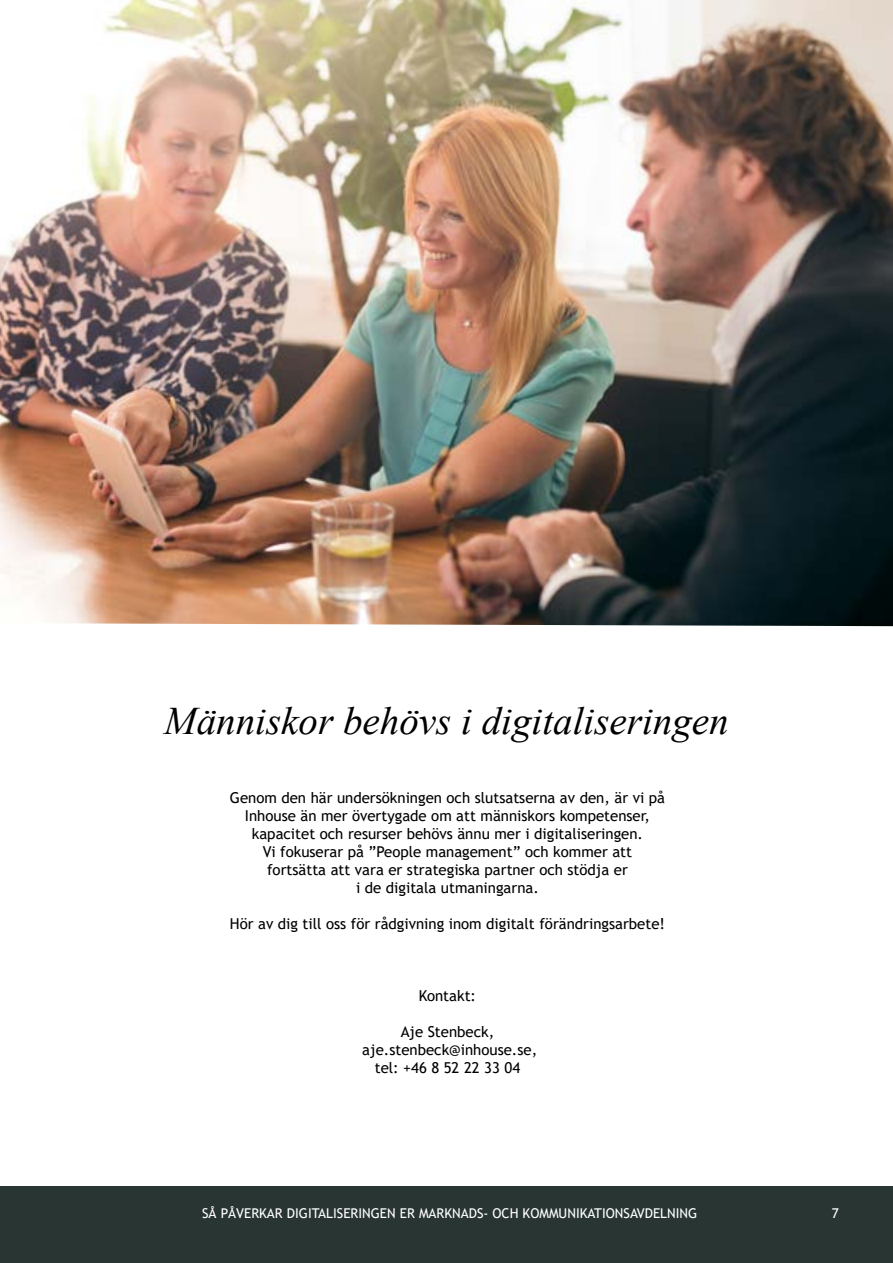
<style>
.page{position:relative;width:893px;height:1263px;background:#fff}
.page>*{position:absolute;margin:0;border:0;box-sizing:border-box;transform-origin:0 0}
.t1{font:italic 39px "Times New Roman";color:#000}
.t2{font:15px/18px "Trebuchet MS";color:#000;text-align:center}
.t3{font:13.5px "Trebuchet MS";color:#fff}
</style>
<div class="page">
<div style="left:0;top:1187px;width:893px;height:76px;background:#283533"></div>
<img style="left:0;top:0;width:893px;height:626px">
<h1 class="t1" style="left:164px;top:694px;width:566px">Människor behövs i digitaliseringen</h1>
<p class="t2" style="left:230px;top:789px;width:437px">Genom den här undersökningen och slutsatserna av den, är vi på Inhouse än mer övertygade om att människors kompetenser, kapacitet och resurser behövs ännu mer i digitaliseringen.<br>Vi fokuserar på ”People management” och kommer att<br>fortsätta att vara er strategiska partner och stödja er<br>i de digitala utmaningarna.</p>
<p class="t2" style="left:230px;top:915px;width:437px">Hör av dig till oss för rådgivning inom digitalt förändringsarbete!</p>
<p class="t2" style="left:419px;top:987px;width:59px">Kontakt:</p>
<p class="t2" style="left:362px;top:1023px;width:176px">Aje Stenbeck, aje.stenbeck@inhouse.se, tel: +46 8 52 22 33 04</p>
<p class="t3" style="left:202px;top:1205px;width:496px">SÅ PÅVERKAR DIGITALISERINGEN ER MARKNADS- OCH KOMMUNIKATIONSAVDELNING</p>
<p class="t3" style="left:832px;top:1205px;width:9px">7</p>
</div>
